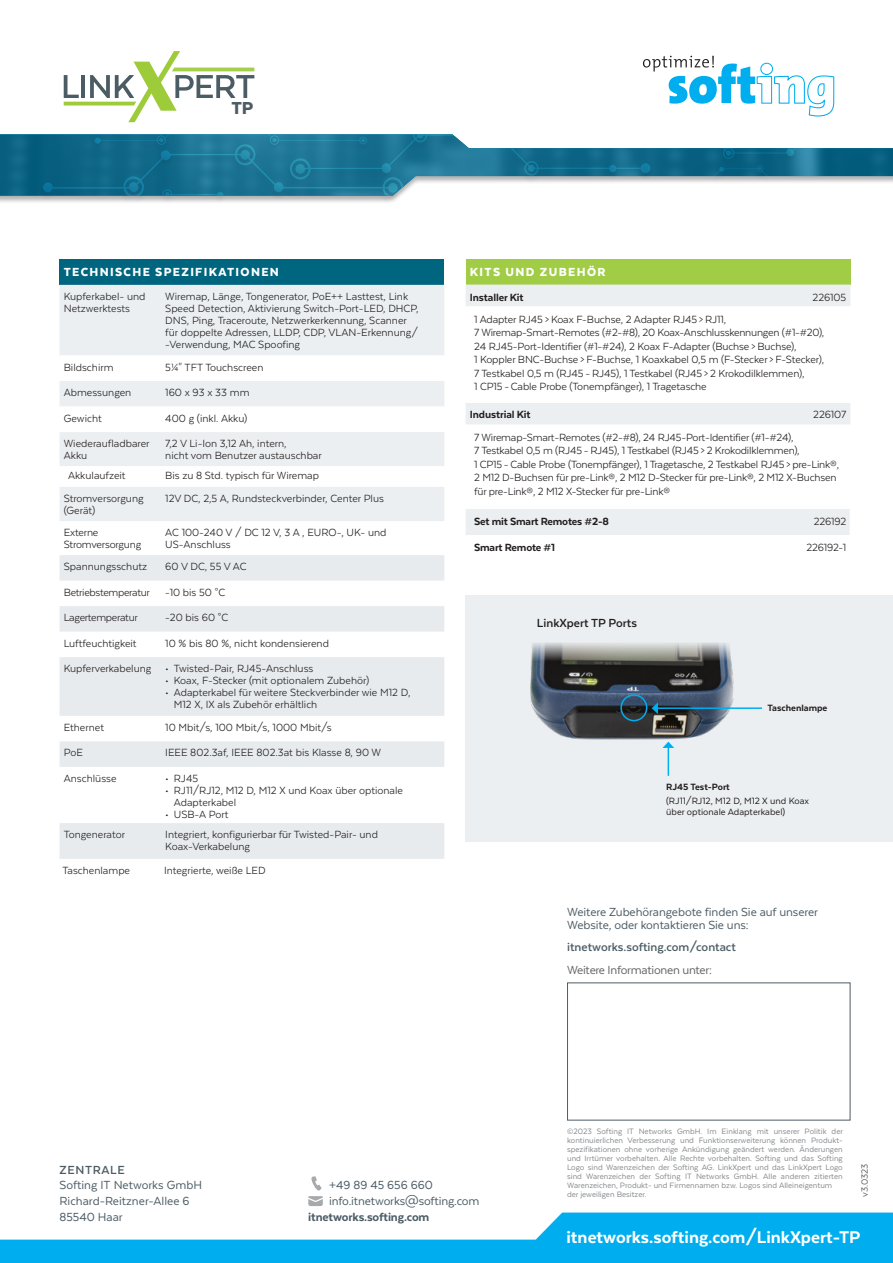
<style>
.page{position:relative;width:893px;height:1263px;background:#fff}
.page>*{position:absolute;margin:0;border:0;box-sizing:border-box;transform-origin:0 0}
.t1{font:900 19.95px "Texta";color:#4c5c65}
.general_text{font:800 19.5px "Texta";color:#fff}
.general_text-2{font:13.5px/13.5px "Texta";letter-spacing:-.005em;color:#4c5c65}
.t2{font:900 13.5px "Texta";letter-spacing:.1em;color:#fff}
.general_text-3{font:700 13.5px "Texta";color:#4c5c65}
.Paragraph_Style_10{font:13.5px "Texta";letter-spacing:-.02em;color:#636366}
.general_text-4{font:800 13.5px "Texta";letter-spacing:-.01em;color:#4c5c65}
.t3{font:700 13.5px "Texta";color:#231f20}
.general_text-5{font:700 13.5px "Texta";letter-spacing:.05em;color:#4c5c65}
.t4{font:12px/12px "Texta";color:#231f20}
.t5{font:800 12px "Texta";letter-spacing:-.015em;color:#231f20}
.t6{font:12px "Texta";letter-spacing:-.025em;color:#231f20}
.t7{font:10.5px/10.5px "Texta";color:#231f20}
.t8{font:800 10.5px "Texta";color:#231f20}
.general_text-6{font:10.5px "Texta";color:#636366}
.Paragraph_Style_10-2{font:9px/9px "Texta";color:#87898c;text-align:justify}
.s1{font-style:inherit}
</style>
<div class="page">
<div style="left:466px;top:595px;width:427px;height:247px;background:#eceff1"></div>
<img style="left:530px;top:643px;width:204px;height:99px">
<svg style="left:662px;top:742px;width:12px;height:34px"></svg>
<hr style="left:657px;top:707px;width:105px;height:2px;background:#00aeef">
<svg style="left:652px;top:702px;width:6px;height:12px"></svg>
<div style="left:466px;top:259px;width:384px;height:26px;background:#a0cd45"></div>
<div style="left:466px;top:285px;width:384px;height:21px;background:#eceff1"></div>
<svg style="left:466px;top:403px;width:384px;height:132px"></svg>
<div style="left:60px;top:259px;width:384px;height:26px;background:#00657e"></div>
<div style="left:60px;top:285px;width:384px;height:70px;background:#eceff1"></div>
<svg style="left:60px;top:381px;width:384px;height:85px;fill:#eceff1"></svg>
<div style="left:60px;top:487px;width:384px;height:34px;background:#eceff1"></div>
<svg style="left:60px;top:555px;width:384px;height:304px;fill:#e8ebee"></svg>
<svg style="left:311px;top:1176px;width:10px;height:14px"></svg>
<svg style="left:308px;top:1196px;width:15px;height:10px"></svg>
<div style="left:620px;top:694px;width:27px;height:27px;border:2px solid #00aeef;border-radius:50%"></div>
<svg style="left:0;top:1212px;width:893px;height:51px;fill:#00aeef"></svg>
<div style="left:0;top:134px;width:893px;height:71px;background:#231f20;opacity:.35"></div>
<img style="left:0;top:134px;width:39px;height:62px">
<div style="left:39px;top:134px;width:760px;height:70px;background:#231f20;opacity:.35"></div>
<svg style="left:43px;top:134px;width:850px;height:62px"></svg>
<svg style="left:64px;top:51px;width:190px;height:71px"></svg>
<svg style="left:643px;top:56px;width:192px;height:61px"></svg>
<p class="t1" style="left:231px;top:97px;width:24px">TP</p>
<p class="t2" style="left:64px;top:265px;width:217px">TECHNISCHE SPEZIFIKATIONEN</p>
<p class="t4" style="left:64px;top:290px;width:83px">Kupferkabel- und<br>Netzwerktests</p>
<p class="t4" style="left:165px;top:290px;width:255px">Wiremap, Länge, Tongenerator, PoE++ Lasttest, Link Speed Detection, Aktivierung Switch-Port-LED, DHCP, DNS, Ping, Traceroute, Netzwerkerkennung, Scanner für doppelte Adressen, LLDP, CDP, VLAN-Erkennung/ -Verwendung, MAC Spoofing</p>
<p class="t4" style="left:64px;top:361px;width:51px">Bildschirm</p>
<p class="t4" style="left:165px;top:361px;width:100px">51/4" TFT Touchscreen</p>
<p class="t4" style="left:64px;top:386px;width:69px">Abmessungen</p>
<p class="t4" style="left:165px;top:386px;width:86px">160 x 93 x 33 mm</p>
<p class="t4" style="left:64px;top:412px;width:39px">Gewicht</p>
<p class="t4" style="left:165px;top:412px;width:84px">400 g (inkl. Akku)</p>
<p class="t4" style="left:64px;top:437px;width:87px">Wiederaufladbarer<br>Akku</p>
<p class="t4" style="left:165px;top:437px;width:158px">7,2 V Li-Ion 3,12 Ah, intern,<br>nicht vom Benutzer austauschbar</p>
<p class="t4" style="left:68px;top:469px;width:59px">Akkulaufzeit</p>
<p class="t4" style="left:165px;top:469px;width:155px">Bis zu 8 Std. typisch für Wiremap</p>
<p class="t4" style="left:64px;top:492px;width:81px">Stromversorgung (Gerät)</p>
<p class="t4" style="left:165px;top:492px;width:220px">12V DC, 2,5 A, Rundsteckverbinder, Center Plus</p>
<p class="t4" style="left:64px;top:526px;width:79px">Externe<br>Stromversorgung</p>
<p class="t4" style="left:165px;top:526px;width:223px">AC 100-240 V / DC 12 V, 3 A , EURO-, UK- und<br>US-Anschluss</p>
<p class="t4" style="left:64px;top:560px;width:85px">Spannungsschutz</p>
<p class="t4" style="left:165px;top:560px;width:83px">60 V DC, 55 V AC</p>
<p class="t6" style="left:64px;top:586px;width:88px">Betriebstemperatur</p>
<p class="t4" style="left:165px;top:586px;width:61px">-10 bis 50 °C</p>
<p class="t6" style="left:64px;top:611px;width:75px">Lagertemperatur</p>
<p class="t4" style="left:165px;top:611px;width:65px">-20 bis 60 °C</p>
<p class="t4" style="left:64px;top:637px;width:74px">Luftfeuchtigkeit</p>
<p class="t4" style="left:165px;top:637px;width:165px">10 % bis 80 %, nicht kondensierend</p>
<p class="t4" style="left:64px;top:662px;width:89px">Kupferverkabelung</p>
<p class="t4" style="left:165px;top:662px;width:150px"><span class="s1">•</span> Twisted-Pair, RJ45-Anschluss</p>
<p class="t4" style="left:165px;top:674px;width:205px"><span class="s1">•</span> Koax, F-Stecker (mit optionalem Zubehör)</p>
<p class="t4" style="left:174px;top:686px;width:238px;text-indent:-9px"><span class="s1">•</span> Adapterkabel für weitere Steckverbinder wie M12 D,<br>M12 X, IX als Zubehör erhältlich</p>
<p class="t4" style="left:64px;top:721px;width:42px">Ethernet</p>
<p class="t4" style="left:165px;top:721px;width:168px">10 Mbit/s, 100 Mbit/s, 1000 Mbit/s</p>
<p class="t4" style="left:64px;top:747px;width:21px">PoE</p>
<p class="t4" style="left:165px;top:747px;width:217px">IEEE 802.3af, IEEE 802.3at bis Klasse 8, 90 W</p>
<p class="t4" style="left:64px;top:772px;width:54px">Anschlüsse</p>
<p class="t4" style="left:165px;top:772px;width:34px"><span class="s1">•</span> RJ45</p>
<p class="t4" style="left:174px;top:784px;width:231px;text-indent:-9px"><span class="s1">•</span> RJ11/RJ12, M12 D, M12 X und Koax über optionale<br>Adapterkabel</p>
<p class="t4" style="left:165px;top:808px;width:65px"><span class="s1">•</span> USB-A Port</p>
<p class="t4" style="left:64px;top:828px;width:63px">Tongenerator</p>
<p class="t4" style="left:165px;top:828px;width:214px">Integriert, konfigurierbar für Twisted-Pair- und<br>Koax-Verkabelung</p>
<p class="t4" style="left:63px;top:864px;width:69px">Taschenlampe</p>
<p class="t4" style="left:164px;top:864px;width:103px">Integrierte, weiße LED</p>
<p class="t2" style="left:470px;top:265px;width:137px">KITS UND ZUBEHÖR</p>
<p class="t5" style="left:470px;top:291px;width:55px">Installer Kit</p>
<p class="t4" style="left:813px;top:291px;width:35px">226105</p>
<p class="t4" style="left:474px;top:312px;width:352px;line-height:13.5px">1 Adapter RJ45 &gt; Koax F-Buchse, 2 Adapter RJ45 &gt; RJ11,<br>7 Wiremap-Smart-Remotes (#2-#8), 20 Koax-Anschlusskennungen (#1-#20), 24 RJ45-Port-Identifier (#1-#24), 2 Koax F-Adapter (Buchse &gt; Buchse),<br>1 Koppler BNC-Buchse &gt; F-Buchse, 1 Koaxkabel 0,5 m (F-Stecker&gt; F-Stecker), 7 Testkabel 0,5 m (RJ45 - RJ45), 1 Testkabel (RJ45 &gt; 2 Krokodilklemmen),<br>1 CP15 - Cable Probe (Tonempfänger), 1 Tragetasche</p>
<p class="t5" style="left:470px;top:408px;width:62px">Industrial Kit</p>
<p class="t4" style="left:813px;top:408px;width:34px">226107</p>
<p class="t4" style="left:474px;top:430px;width:366px;line-height:13.5px">7 Wiremap-Smart-Remotes (#2-#8), 24 RJ45-Port-Identifier (#1-#24),<br>7 Testkabel 0,5 m (RJ45 - RJ45), 1 Testkabel (RJ45 &gt; 2 Krokodilklemmen),<br>1 CP15 - Cable Probe (Tonempfänger), 1 Tragetasche, 2 Testkabel RJ45 &gt; pre-Link®, 2 M12 D-Buchsen für pre-Link®, 2 M12 D-Stecker für pre-Link®, 2 M12 X-Buchsen für pre-Link®, 2 M12 X-Stecker für pre-Link®</p>
<p class="t5" style="left:474px;top:515px;width:136px">Set mit Smart Remotes #2-8</p>
<p class="t4" style="left:814px;top:515px;width:34px">226192</p>
<p class="t5" style="left:474px;top:541px;width:83px">Smart Remote #1</p>
<p class="t4" style="left:806px;top:541px;width:41px">226192-1</p>
<p class="t3" style="left:537px;top:616px;width:102px">LinkXpert TP Ports</p>
<p class="t8" style="left:767px;top:702px;width:61px">Taschenlampe</p>
<p class="t8" style="left:666px;top:781px;width:65px">RJ45 Test-Port</p>
<p class="t7" style="left:666px;top:796px;width:144px">(RJ11/RJ12, M12 D, M12 X und Koax über optionale Adapterkabel)</p>
<p class="general_text-2" style="left:567px;top:905px;width:252px">Weitere Zubehörangebote finden Sie auf unserer<br>Website, oder kontaktieren Sie uns:</p>
<p class="general_text-3" style="left:567px;top:940px;width:170px">itnetworks.softing.com/contact</p>
<p class="Paragraph_Style_10" style="left:567px;top:962px;width:146px">Weitere Informationen unter:</p>
<p class="general_text-5" style="left:60px;top:1163px;width:67px">ZENTRALE</p>
<p class="general_text-2" style="left:60px;top:1178px;width:144px">Softing IT Networks GmbH</p>
<p class="general_text-2" style="left:60px;top:1194px;width:132px">Richard-Reitzner-Allee 6</p>
<p class="general_text-2" style="left:60px;top:1210px;width:65px">85540 Haar</p>
<p class="general_text-2" style="left:329px;top:1178px;width:105px">+49 89 45 656 660</p>
<p class="general_text-2" style="left:329px;top:1194px;width:152px">info.itnetworks@softing.com</p>
<p class="general_text-4" style="left:308px;top:1210px;width:123px">itnetworks.softing.com</p>
<p class="Paragraph_Style_10-2" style="left:567px;top:1127px;width:277px">©2023 Softing IT Networks GmbH. Im Einklang mit unserer Politik der kontinuierlichen Verbesserung und Funktionserweiterung können Produkt&shy;spezifikationen ohne vorherige Ankündigung geändert werden. Änderungen und Irrtümer vorbehalten. Alle Rechte vorbehalten. Softing und das Softing Logo sind Warenzeichen der Softing AG. LinkXpert und das LinkXpert Logo sind Warenzeichen der Softing IT Networks GmbH. Alle anderen zitierten Warenzeichen, Produkt- und Firmennamen bzw. Logos sind Alleineigentum</p>
<p class="Paragraph_Style_10-2" style="left:567px;top:1190px;width:81px">der jeweiligen Besitzer.</p>
<p class="general_text-6" style="left:859px;top:1197px;width:35px;rotate:-90deg">v3.0323</p>
<p class="general_text" style="left:566px;top:1227px;width:296px">itnetworks.softing.com/LinkXpert-TP</p>
</div>
